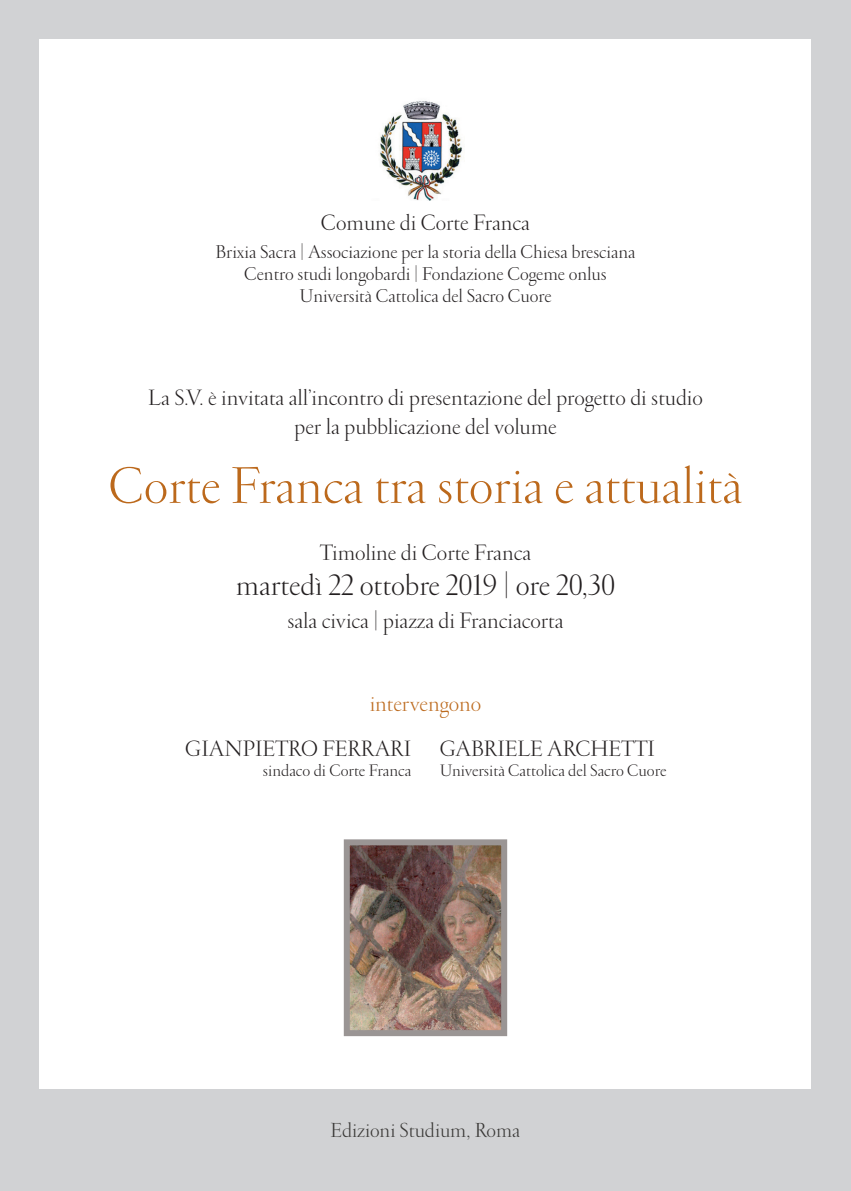
<style>
.page{position:relative;width:851px;height:1191px;background:#fff}
.page>*{position:absolute;margin:0;border:0;box-sizing:border-box;transform-origin:0 0}
.t1{font:300 56px "Garamond FB Display";color:#bc691c}
.t2{font:300 32px "Garamond FB Display";color:#231f20}
.t3{font:300 24px/28.8px "Garamond FB Display";color:#231f20;text-align:center}
.t4{font:300 24px "Garamond FB Display";color:#bc691c}
.t5{font:300 22px "Garamond FB Display";color:#383735}
.t6{font:300 20px/22px "Garamond FB Display";color:#231f20;text-align:center}
.t7{font:300 18px "Garamond FB Display";color:#231f20}
</style>
<div class="page">
<div style="left:0;top:0;width:850px;height:1191px;background:#d1d2d4"></div>
<div style="left:40px;top:40px;width:771px;height:1049px;background:#fff"></div>
<img style="left:380px;top:101px;width:82px;height:99px">
<img style="left:351px;top:846px;width:149px;height:183px">
<div style="left:344px;top:839px;width:163px;height:197px;border:6px solid #9a9594"></div>
<p class="t3" style="left:321px;top:210px;width:210px">Comune di Corte Franca</p>
<p class="t6" style="left:215px;top:243px;width:421px">Brixia Sacra | Associazione per la storia della Chiesa bresciana<br>Centro studi longobardi | Fondazione Cogeme onlus<br>Università Cattolica del Sacro Cuore</p>
<p class="t3" style="left:148px;top:385px;width:556px">La S.V. è invitata all’incontro di presentazione del progetto di studio per la pubblicazione del volume</p>
<h1 class="t1" style="left:108px;top:461px;width:635px">Corte Franca tra storia e attualità</h1>
<p class="t3" style="left:320px;top:540px;width:213px">Timoline di Corte Franca</p>
<h2 class="t2" style="left:236px;top:571px;width:381px">martedì 22 ottobre 2019 | ore 20,30</h2>
<p class="t3" style="left:287px;top:608px;width:277px">sala civica | piazza di Franciacorta</p>
<p class="t4" style="left:369px;top:693px;width:113px">intervengono</p>
<p class="t3" style="left:185px;top:736px;width:227px">GIANPIETRO FERRARI</p>
<p class="t7" style="left:263px;top:762px;width:150px">sindaco di Corte Franca</p>
<p class="t3" style="left:439px;top:736px;width:217px">GABRIELE ARCHETTI</p>
<p class="t7" style="left:439px;top:762px;width:228px">Università Cattolica del Sacro Cuore</p>
<p class="t5" style="left:330px;top:1120px;width:191px">Edizioni Studium, Roma</p>
</div>
